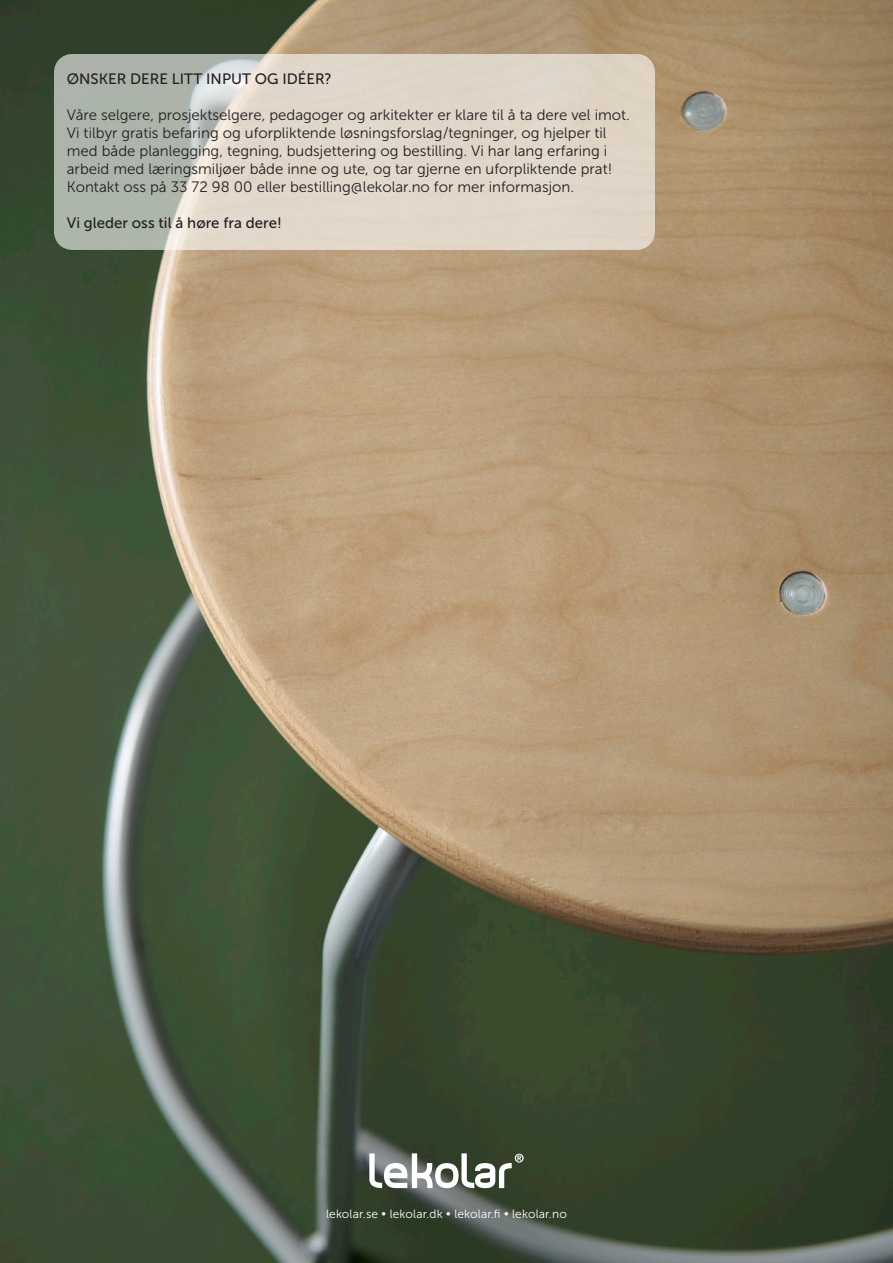
<style>
.page{position:relative;width:893px;height:1263px;background:#fff}
.page>*{position:absolute;margin:0;border:0;box-sizing:border-box;transform-origin:0 0}
.Product{font:15px/18px "Museo Sans 300";color:#231f20}
.Product-2{font:15px "Museo Sans 500";color:#231f20}
.t1{font:12px "Museo Sans 300";letter-spacing:.01em;color:#fff}
</style>
<div class="page">
<img style="left:0;top:0;width:893px;height:1263px">
<svg style="left:369px;top:1153px;width:155px;height:35px"></svg>
<svg style="left:54px;top:54px;width:601px;height:196px;background:#d4cfc2"></svg>
<p class="Product-2" style="left:67px;top:70px;width:267px">ØNSKER DERE LITT INPUT OG IDÉER?</p>
<p class="Product" style="left:67px;top:106px;width:565px">Våre selgere, prosjektselgere, pedagoger og arkitekter er klare til å ta dere vel imot.<br>Vi tilbyr gratis befaring og uforpliktende løsningsforslag/tegninger, og hjelper til med både planlegging, tegning, budsjettering og bestilling. Vi har lang erfaring i arbeid med læringsmiljøer både inne og ute, og tar gjerne en uforpliktende prat!<br>Kontakt oss på 33 72 98 00 eller bestilling@lekolar.no for mer informasjon.</p>
<p class="Product-2" style="left:67px;top:214px;width:217px">Vi gleder oss til å høre fra dere!</p>
<p class="t1" style="left:326px;top:1207px;width:242px">lekolar.se • lekolar.dk • lekolar.fi • lekolar.no</p>
</div>
